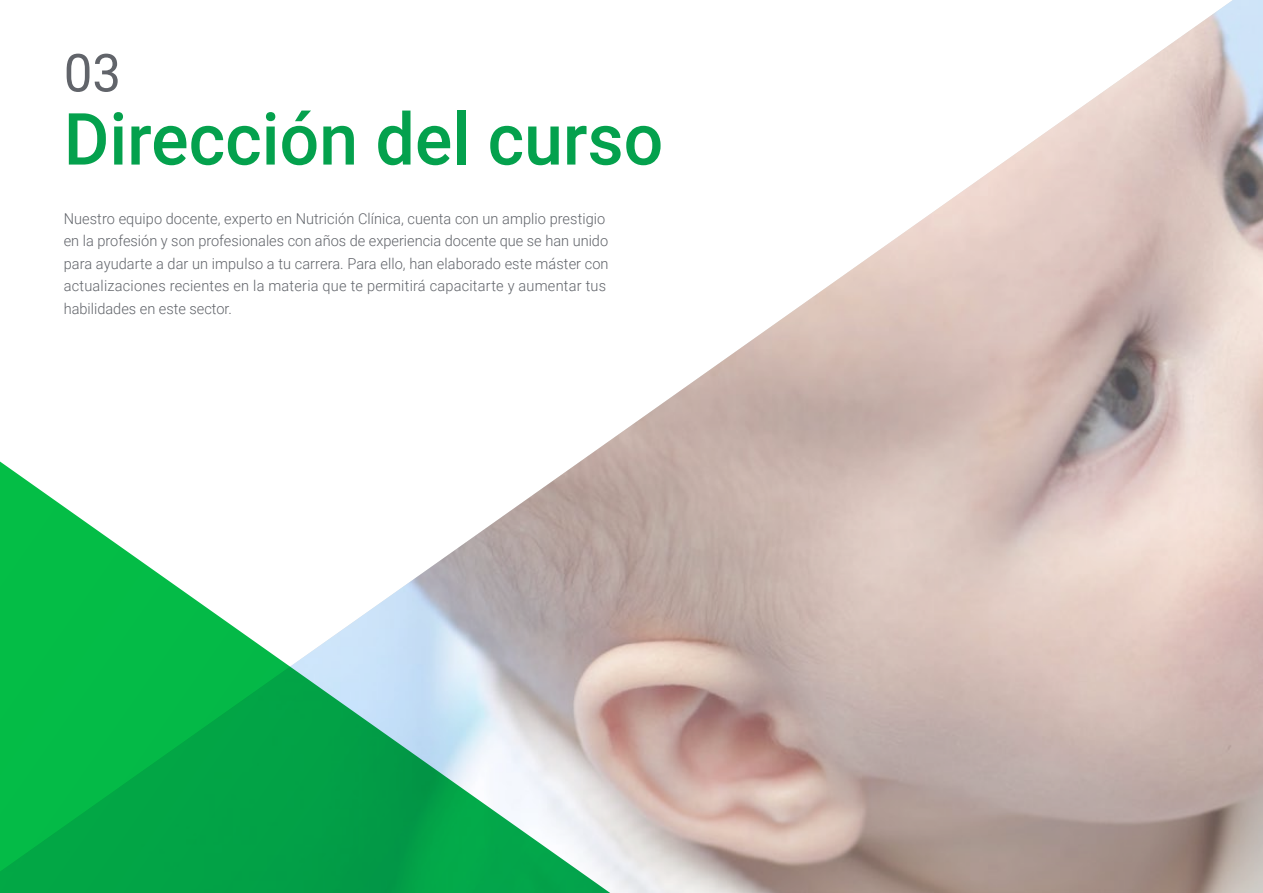
<style>
.page{position:relative;width:1263px;height:893px;background:#fff}
.page>*{position:absolute;margin:0;border:0;box-sizing:border-box;transform-origin:0 0}
.t1{font:500 72px "Roboto";color:#04a14d}
.t2{font:52.5px "Roboto";color:#61646a}
.t3{font:300 15px/22.5px "Roboto";letter-spacing:.005em;color:#61646a}
</style>
<div class="page">
<img style="left:602px;top:0;width:661px;height:893px">
<svg style="left:0;top:446px;width:640px;height:447px"></svg>
<h2 class="t2" style="left:64px;top:36px;width:59px">03</h2>
<h1 class="t1" style="left:64px;top:89px;width:601px">Dirección del curso</h1>
<p class="t3" style="left:64px;top:207px;width:546px">Nuestro equipo docente, experto en Nutrición Clínica, cuenta con un amplio prestigio en la profesión y son profesionales con años de experiencia docente que se han unido para ayudarte a dar un impulso a tu carrera. Para ello, han elaborado este máster con actualizaciones recientes en la materia que te permitirá capacitarte y aumentar tus habilidades en este sector.</p>
</div>
